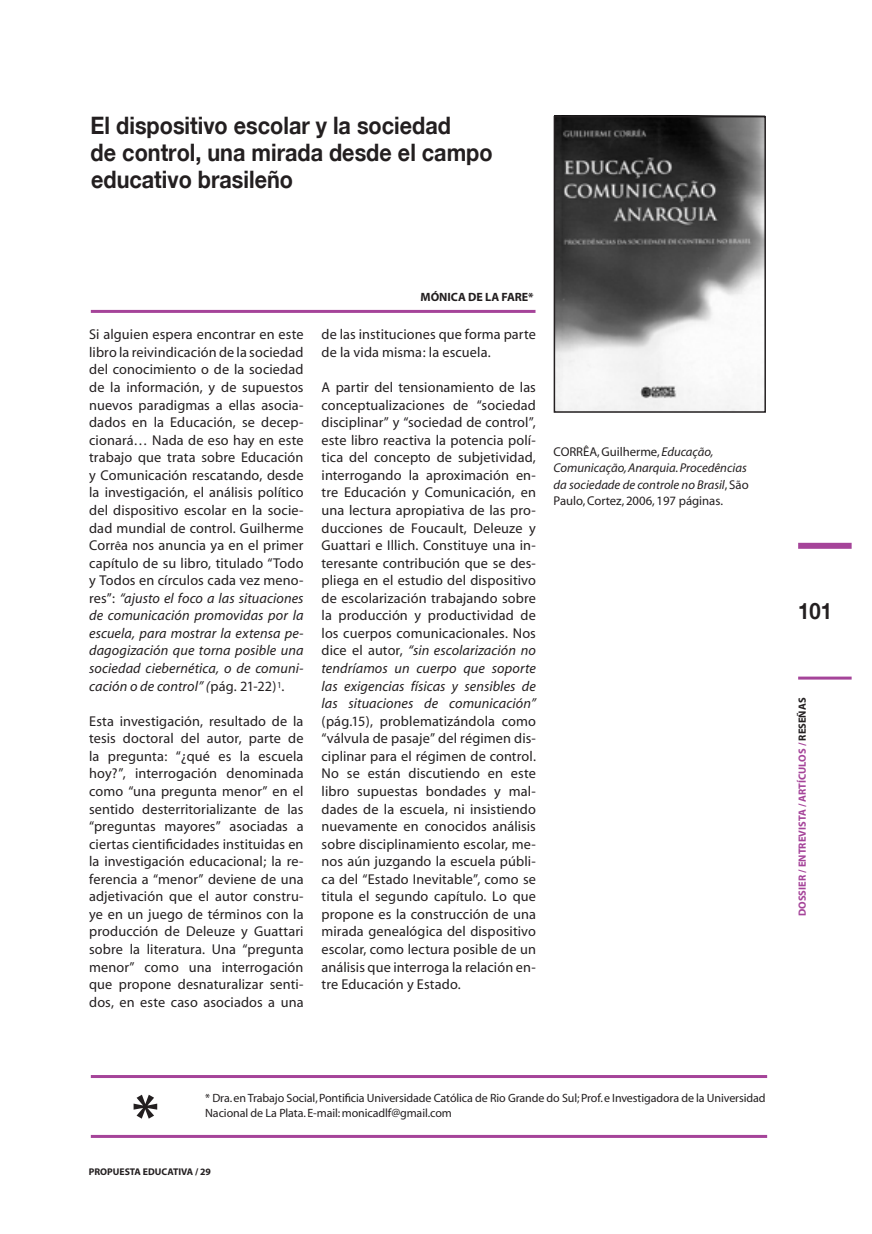
<style>
.page{position:relative;width:872px;height:1234px;background:#fff}
.page>*{position:absolute;margin:0;border:0;box-sizing:border-box;transform-origin:0 0}
.t1{font:60px "Myriad MM";color:#231f20}
.t2{font:700 24px/27px "Helvetica Neue";color:#231f20;scale:.9 1}
.t3{font:700 22.5px "Helvetica Neue";color:#231f20;scale:.9 1}
.t4{font:14.25px/17.5px "Myriad";letter-spacing:.01em;color:#231f20;text-align:justify}
.t5{font:italic 12.75px/16.5px "Myriad";color:#231f20}
.t6{font:12px/15px "Myriad";letter-spacing:-.01em;color:#231f20}
.t7{font:700 12px "Myriad";letter-spacing:-.005em;color:#231f20}
.t8{font:700 10.5px "Myriad";color:#a54499}
.t9{font:700 9.75px "Myriad";color:#231f20}
.s1{font-size:12.75px}
.s2{font-style:italic}
.s3{font-style:normal}
.s4{color:#231f20}
</style>
<div class="page">
<hr style="left:798px;top:676px;width:53px;height:3px;background:#a54499">
<div style="left:798px;top:542px;width:53px;height:6px;background:#a54499"></div>
<hr style="left:91px;top:1074px;width:676px;height:3px;background:#a54499">
<hr style="left:91px;top:1134px;width:676px;height:3px;background:#a54499">
<img style="left:556px;top:119px;width:207px;height:290px">
<div style="left:553px;top:116px;width:213px;height:296px;border:2px solid #231f20"></div>
<hr style="left:91px;top:310px;width:444px;height:3px;background:#a54499">
<h2 class="t2" style="left:91px;top:112px;width:448px">El dispositivo escolar y la sociedad<br>de control, una mirada desde el campo educativo brasileño</h2>
<p class="t4" style="left:89px;top:326px;width:216px">Si alguien espera encontrar en este libro la reivindicación de la sociedad del conocimiento o de la sociedad de la información, y de supuestos nuevos paradigmas a ellas asocia&shy;dados en la Educación, se decep&shy;cionará… Nada de eso hay en este trabajo que trata sobre Educación y Comunicación rescatando, desde la investigación, el análisis político del dispositivo escolar en la socie&shy;dad mundial de control. Guilherme Corr<span class="s1">ê</span>a nos anuncia ya en el primer capítulo de su libro, titulado “Todo y Todos en círculos cada vez meno&shy;res”: <span class="s2">“ajusto el foco a las situaciones de comunicación promovidas por la escuela, para mostrar la extensa pe&shy;dagogización que torna posible una sociedad ciebernética, o de comuni&shy;cación o de control” (</span>pág. 21-22)<sup>1</sup>.</p>
<p class="t4" style="left:89px;top:712px;width:216px">Esta investigación, resultado de la tesis doctoral del autor, parte de la pregunta: “¿qué es la escuela hoy?”, interrogación denominada como “una pregunta menor” en el sentido desterritorializante de las “preguntas mayores” asociadas a ciertas cientificidades instituidas en la investigación educacional; la re&shy;ferencia a “menor” deviene de una adjetivación que el autor constru&shy;ye en un juego de términos con la producción de Deleuze y Guattari sobre la literatura. Una “pregunta menor” como una interrogación que propone desnaturalizar senti&shy;dos, en este caso asociados a una</p>
<p class="t7" style="left:420px;top:290px;width:115px">MÓNICA DE LA FARE*</p>
<p class="t4" style="left:321px;top:326px;width:216px">de las instituciones que forma parte de la vida misma: la escuela.</p>
<p class="t4" style="left:321px;top:379px;width:216px">A partir del tensionamiento de las conceptualizaciones de “sociedad disciplinar” y “sociedad de control”, este libro reactiva la potencia polí&shy;tica del concepto de subjetividad, interrogando la aproximación en&shy;tre Educación y Comunicación, en una lectura apropiativa de las pro&shy;ducciones de Foucault, Deleuze y Guattari e Illich. Constituye una in&shy;teresante contribución que se des&shy;pliega en el estudio del dispositivo de escolarización trabajando sobre la producción y productividad de los cuerpos comunicacionales. Nos dice el autor, <span class="s2">“sin escolarización no tendríamos un cuerpo que soporte las exigencias físicas y sensibles de las situaciones de comunicación”</span></p>
<p class="t4" style="left:321px;top:712px;width:216px">(pág.15), problematizándola como “válvula de pasaje” del régimen dis&shy;ciplinar para el régimen de control.<br>No se están discutiendo en este libro supuestas bondades y mal&shy;dades de la escuela, ni insistiendo nuevamente en conocidos análisis sobre disciplinamiento escolar, me&shy;nos aún juzgando la escuela públi&shy;ca del “Estado Inevitable”, como se titula el segundo capítulo. Lo que propone es la construcción de una mirada genealógica del dispositivo escolar, como lectura posible de un análisis que interroga la relación en&shy;tre Educación y Estado.</p>
<p class="t5" style="left:553px;top:443px;width:196px"><span class="s3">CORRÊA, Guilherme,</span> Educação, Comunicação, Anarquia. Procedências da sociedade de controle no Brasil<span class="s3">, São Paulo, Cortez, 2006, 197 páginas.</span></p>
<h3 class="t3" style="left:798px;top:596px;width:39px">101</h3>
<p class="t8" style="left:797px;top:915px;width:220px;rotate:-90deg">DOSSIER / ENTREVISTA / ARTÍCULOS / <span class="s4">RESEÑAS</span></p>
<h1 class="t1" style="left:132px;top:1086px;width:29px">*</h1>
<p class="t6" style="left:205px;top:1090px;width:562px">* Dra. en Trabajo Social, Pontificia Universidade Católica de Rio Grande do Sul; Prof. e Investigadora de la Universidad<br>Nacional de La Plata. E-mail: monicadlf@gmail.com</p>
<p class="t9" style="left:89px;top:1165px;width:124px">PROPUESTA EDUCATIVA / 29</p>
</div>
